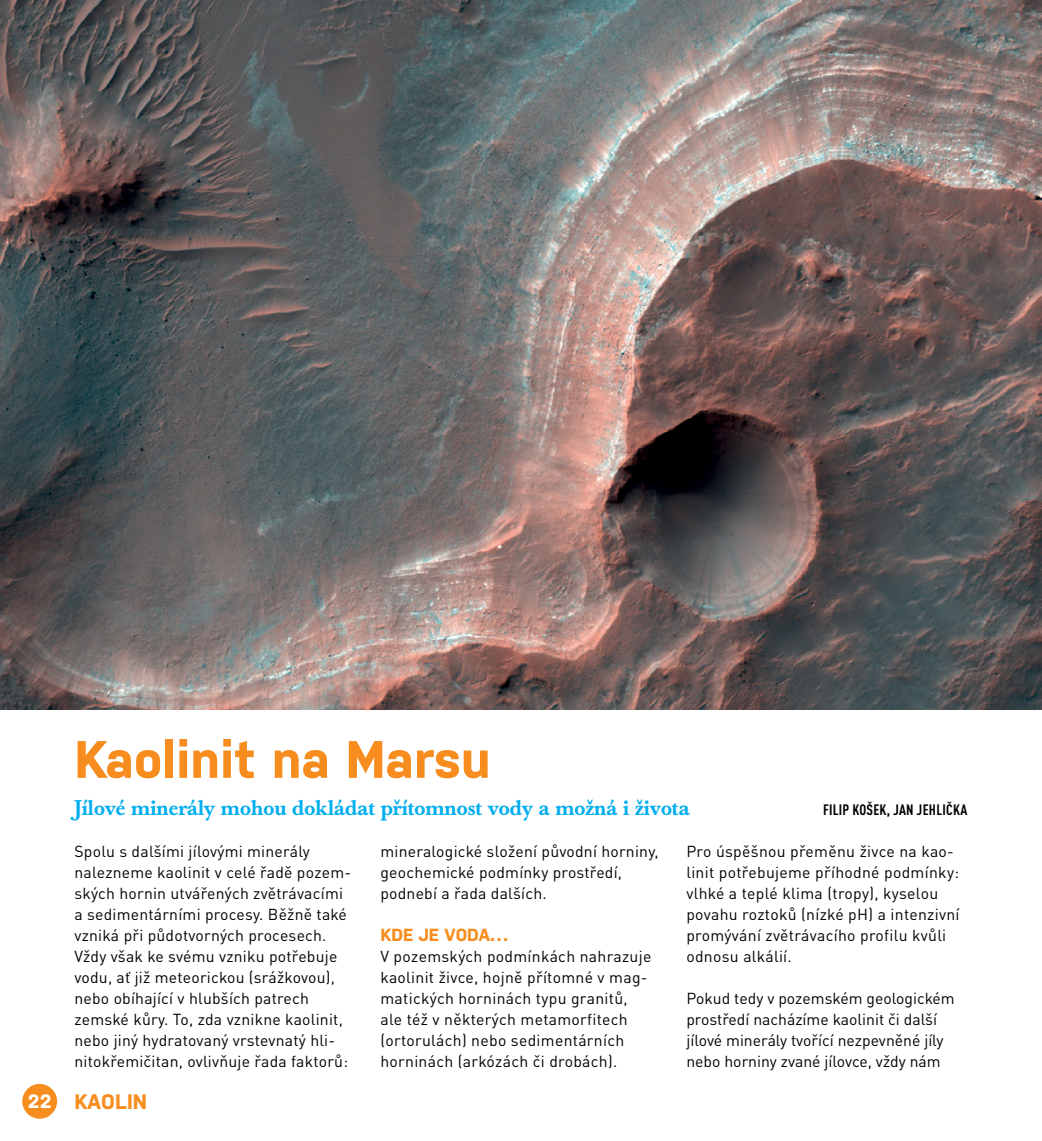
<style>
.page{position:relative;width:1042px;height:1141px;background:#fff}
.page>*{position:absolute;margin:0;border:0;box-sizing:border-box;transform-origin:0 0}
.t1{font:700 52.5px "Nudista";color:#f78d1e}
.t2{font:500 21px "Baskerville Book Pro";color:#00aeef}
.t3{font:700 21px "Nudista";color:#f78d1e}
.t4{font:700 17.5px "Nudista";color:#f78d1e}
.t5{font:15.75px/21px "DIN Pro";letter-spacing:.015em;color:#000}
.t6{font:700 condensed 14.88px "DIN Pro";letter-spacing:.02em;color:#000}
.s1{font-size:19.25px;color:#fff}
</style>
<div class="page">
<img style="left:0;top:0;width:1042px;height:710px">
<div style="left:22px;top:1084px;width:35px;height:35px;background:#f78d1e;border-radius:50%"></div>
<h1 class="t1" style="left:74px;top:729px;width:418px">Kaolinit na Marsu</h1>
<h2 class="t2" style="left:74px;top:794px;width:617px">Jílové minerály mohou dokládat přítomnost vody a možná i života</h2>
<p class="t6" style="left:823px;top:798px;width:146px">FILIP KOŠEK, JAN JEHLIČKA</p>
<p class="t5" style="left:74px;top:839px;width:278px">Spolu s dalšími jílovými minerály nalezneme kaolinit v celé řadě pozem&shy;ských hornin utvářených zvětrávacími a sedimentárními procesy. Běžně také vzniká při půdotvorných procesech.<br>Vždy však ke svému vzniku potřebuje vodu, ať již meteorickou (srážkovou), nebo obíhající v hlubších patrech zemské kůry. To, zda vznikne kaolinit, nebo jiný hydratovaný vrstevnatý hli&shy;nitokřemičitan, ovlivňuje řada faktorů:</p>
<p class="t5" style="left:380px;top:839px;width:280px">mineralogické složení původní horniny, geochemické podmínky prostředí, podnebí a řada dalších.</p>
<p class="t4" style="left:380px;top:924px;width:129px">KDE JE VODA…</p>
<p class="t5" style="left:380px;top:944px;width:272px">V pozemských podmínkách nahrazuje kaolinit živce, hojně přítomné v mag&shy;matických horninách typu granitů, ale též v některých metamorfitech (ortorulách) nebo sedimentárních horninách (arkózách či drobách).</p>
<h2 class="t3" style="left:28px;top:1090px;width:121px"><span class="s1">22</span> KAOLIN</h2>
<p class="t5" style="left:686px;top:839px;width:275px">Pro úspěšnou přeměnu živce na kao&shy;linit potřebujeme příhodné podmínky: vlhké a teplé klima (tropy), kyselou povahu roztoků (nízké pH) a intenzivní promývání zvětrávacího profilu kvůli odnosu alkálií.</p>
<p class="t5" style="left:686px;top:986px;width:270px">Pokud tedy v pozemském geologickém prostředí nacházíme kaolinit či další jílové minerály tvořící nezpevněné jíly nebo horniny zvané jílovce, vždy nám</p>
</div>
